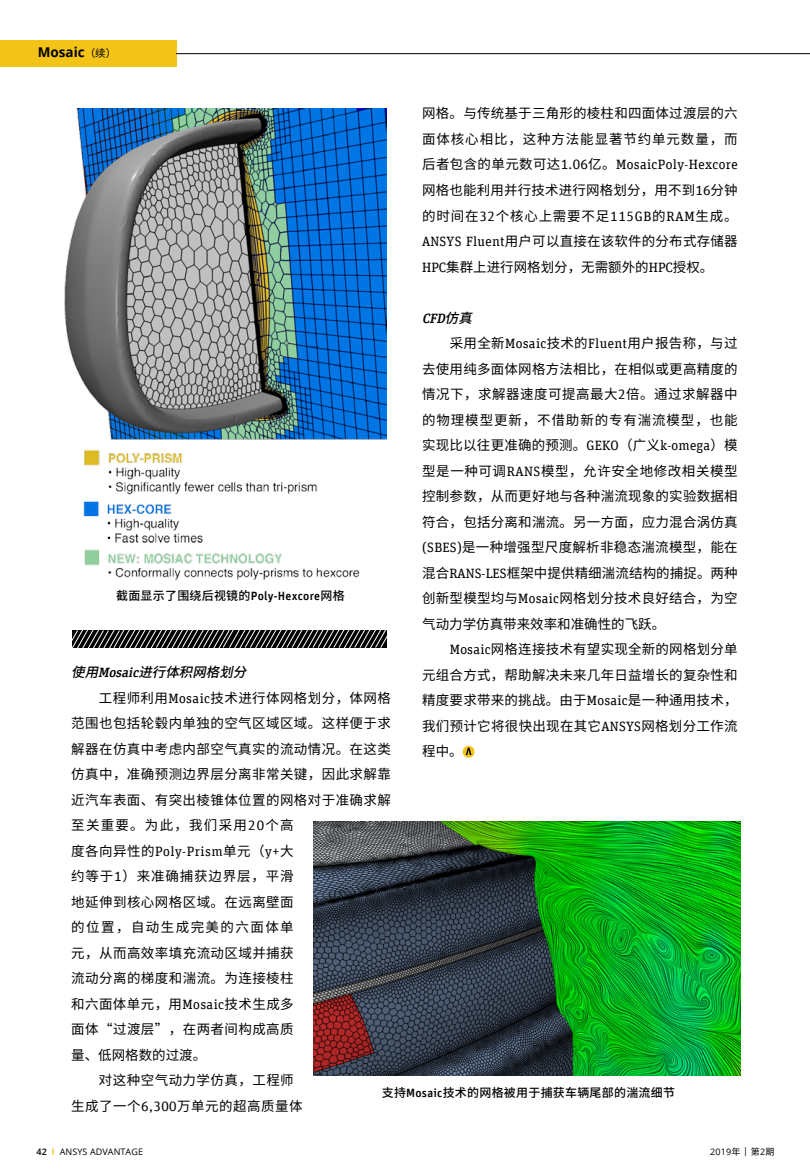
<style>
.page{position:relative;width:810px;height:1175px;background:#fff}
.page>*{position:absolute;margin:0;border:0;box-sizing:border-box;transform-origin:0 0}
.t1{font:13.5px/25.5px "Noto Sans Hans";letter-spacing:.03em;color:#000;text-align:justify}
.t2{font:13.5px "Unit Slab Offc Pro";letter-spacing:.025em;color:#000}
.t3{font:italic 500 13.5px "Noto Sans Hans";color:#000}
.t4{font:13.5px "Noto Sans Hans";letter-spacing:.09em;color:#000}
.t5{font:700 13.5px "Open Sans";color:#000}
.t6{font:italic 500 13.5px "Unit Slab Offc Pro";color:#000}
.t7{font:500 12px "Noto Sans Hans";letter-spacing:.02em;color:#000}
.t8{font:9px "Open Sans";letter-spacing:.01em;color:#000}
.s1{font-family:"Noto Sans Hans";font-weight:400;font-size:10.5px}
.s2{font-family:"Noto Sans Hans"}
.s3{font-family:"Unit Slab Offc Pro"}
.s4{font-family:"Unit Offc Pro"}
.s5{font-weight:600}
.s6{font-weight:700;color:#f3c317}
</style>
<div class="page">
<div style="left:0;top:40px;width:176px;height:27px;background:#f3c317"></div>
<img style="left:64px;top:109px;width:323px;height:472px">
<img style="left:314px;top:821px;width:427px;height:255px">
<svg style="left:463px;top:746px;width:12px;height:11px"></svg>
<svg style="left:466px;top:747px;width:5px;height:8px"></svg>
<hr style="left:176px;top:53px;width:634px;height:1px;background:#000">
<svg style="left:72px;top:630px;width:315px;height:18px;background:#373737"></svg>
<p class="t5" style="left:38px;top:42px;width:80px">Mosaic<span class="s1">（续）</span></p>
<p class="t1" style="left:422px;top:101px;width:317px">网格。与传统基于三角形的棱柱和四面体过渡层的六面体核心相比，这种方法能显著节约单元数量，而</p>
<p class="t2" style="left:422px;top:156px;width:317px"><span class="s2">后者包含的单元数可达</span>1.06<span class="s2">亿。</span>MosaicPoly-Hexcore</p>
<p class="t1" style="left:422px;top:178px;width:317px">网格也能利用并行技术进行网格划分，用不到<span class="s3">16</span>分钟的时间在<span class="s3">32</span>个核心上需要不足<span class="s3">115GB</span>的<span class="s3">RAM</span>生成。<span class="s3">ANSYS Fluent</span>用户可以直接在该软件的分布式存储器<span class="s3">HPC</span>集群上进行网格划分，无需额外的<span class="s3">HPC</span>授权。</p>
<p class="t6" style="left:422px;top:308px;width:59px">CFD<span class="s2">仿真</span></p>
<p class="t1" style="left:422px;top:331px;width:317px;text-indent:28px">采用全新<span class="s3">Mosaic</span>技术的<span class="s3">Fluent</span>用户报告称，与过去使用纯多面体网格方法相比，在相似或更高精度的情况下，求解器速度可提高最大<span class="s3">2</span>倍。通过求解器中的物理模型更新，不借助新的专有湍流模型，也能实现比以往更准确的预测。<span class="s3">GEKO</span>（广义<span class="s3">k-omega</span>）模型是一种可调<span class="s3">RANS</span>模型，允许安全地修改相关模型控制参数，从而更好地与各种湍流现象的实验数据相符合，包括分离和湍流。另一方面，应力混合涡仿真<span class="s3">(SBES)</span>是一种增强型尺度解析非稳态湍流模型，能在混合<span class="s3">RANS-LES</span>框架中提供精细湍流结构的捕捉。两种创新型模型均与<span class="s3">Mosaic</span>网格划分技术良好结合，为空气动力学仿真带来效率和准确性的飞跃。</p>
<p class="t1" style="left:422px;top:637px;width:317px;text-indent:28px"><span class="s3">Mosaic</span>网格连接技术有望实现全新的网格划分单元组合方式，帮助解决未来几年日益增长的复杂性和精度要求带来的挑战。由于<span class="s3">Mosaic</span>是一种通用技术，我们预计它将很快出现在其它<span class="s3">ANSYS</span>网格划分工作流程中。</p>
<p class="t7" style="left:116px;top:589px;width:230px">截面显示了围绕后视镜的<span class="s4">Poly-Hexcore</span>网格</p>
<p class="t3" style="left:71px;top:664px;width:184px">使用<span class="s3">Mo saic</span>进行体积网格划分</p>
<p class="t1" style="left:99px;top:685px;width:293px">工程师利用<span class="s3">Mosaic</span>技术进行体网格划分，体网格</p>
<p class="t1" style="left:71px;top:710px;width:321px">范围也包括轮毂内单独的空气区域区域。这样便于求</p>
<p class="t1" style="left:71px;top:736px;width:321px">解器在仿真中考虑内部空气真实的流动情况。在这类</p>
<p class="t1" style="left:71px;top:761px;width:321px">仿真中，准确预测边界层分离非常关键，因此求解靠</p>
<p class="t1" style="left:71px;top:787px;width:321px">近汽车表面、有突出棱锥体位置的网格对于准确求解</p>
<p class="t4" style="left:71px;top:817px;width:224px">至关重要。为此，我们采用<span class="s3">20</span>个高</p>
<p class="t2" style="left:71px;top:842px;width:224px"><span class="s2">度各向异性的</span>Poly-Prism<span class="s2">单元（</span>y+<span class="s2">大</span></p>
<p class="t1" style="left:71px;top:863px;width:224px">约等于<span class="s3">1</span>）来准确捕获边界层，平滑地延伸到核心网格区域。在远离壁面的位置，自动生成完美的六面体单元，从而高效率填充流动区域并捕获流动分离的梯度和湍流。为连接棱柱和六面体单元，用<span class="s3">Mosaic</span>技术生成多面体“过渡层”，在两者间构成高质量、低网格数的过渡。</p>
<p class="t1" style="left:71px;top:1067px;width:233px;text-indent:28px">对这种空气动力学仿真，工程师生成了一个<span class="s3">6,300</span>万单元的超高质量体</p>
<p class="t7" style="left:382px;top:1085px;width:295px">支持<span class="s4">Mosaic</span>技术的网格被用于捕获车辆尾部的湍流细节</p>
<p class="t8" style="left:36px;top:1145px;width:108px"><span class="s5">42</span> <span class="s6">I</span> ANSYS ADVANTAGE</p>
<p class="t8" style="left:710px;top:1145px;width:66px">2019<span class="s2">年</span> | <span class="s2">第</span>2<span class="s2">期</span></p>
</div>
